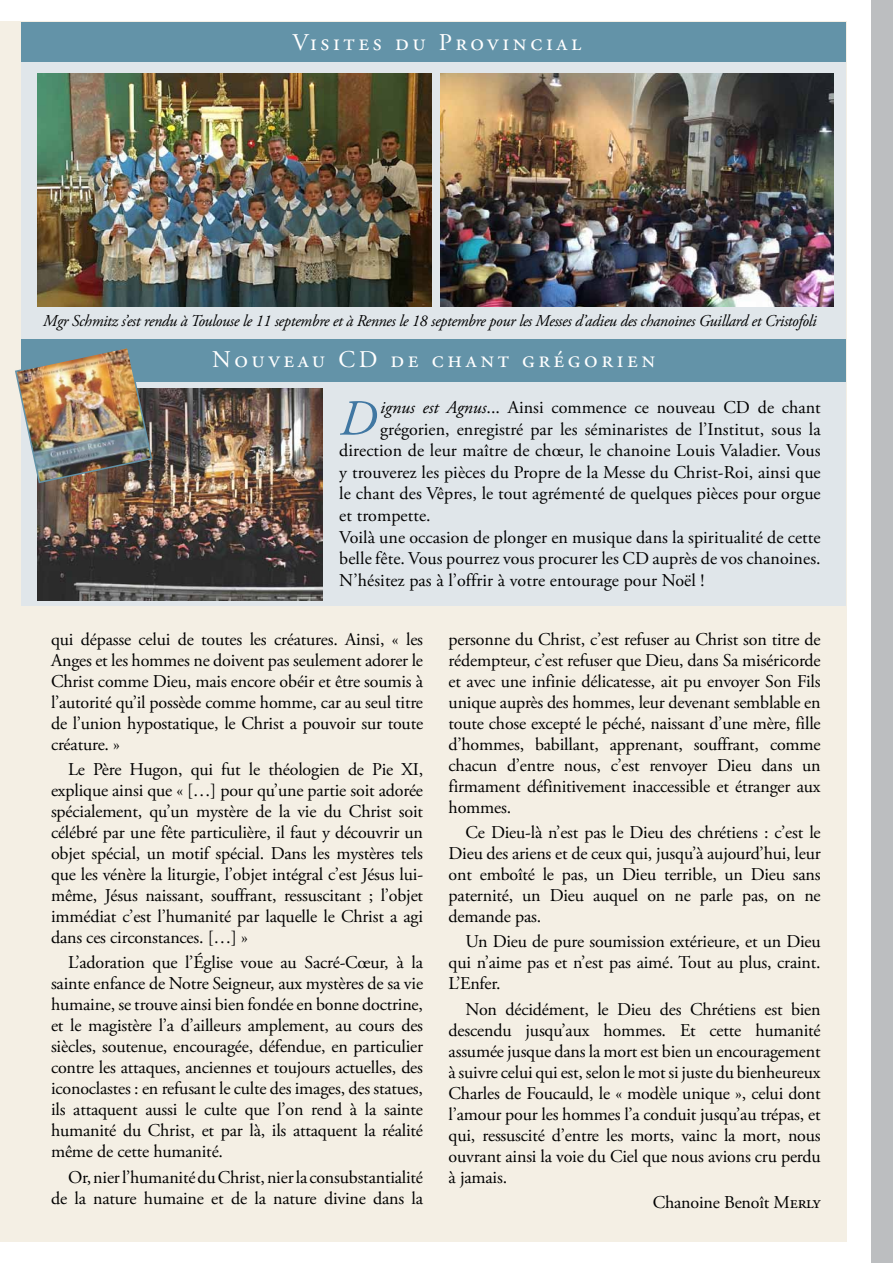
<style>
.page{position:relative;width:893px;height:1263px;background:#fff}
.page>*{position:absolute;margin:0;border:0;box-sizing:border-box;transform-origin:0 0}
.t1{font:italic 50.55px "Adobe Garamond Pro";color:#4077a2}
.t2{font:24px "Adobe Garamond Pro";letter-spacing:.15em;color:#fff}
.t3{font:18px/21px "Adobe Garamond Pro";letter-spacing:-.01em;color:#000;text-align:justify}
.t4{font:italic 16.5px "Adobe Garamond Pro";letter-spacing:-.02em;color:#000}
.s1{font-style:italic}
</style>
<div class="page">
<div style="left:0;top:21px;width:846px;height:1221px;background:#f4efe4"></div>
<div style="left:21px;top:22px;width:825px;height:584px;background:#e0e6ea"></div>
<div style="left:21px;top:22px;width:825px;height:40px;background:#6393a8"></div>
<div style="left:872px;top:0;width:21px;height:1263px;background:#bcbec0"></div>
<div style="left:21px;top:339px;width:825px;height:42px;background:#6393a8"></div>
<img style="left:38px;top:389px;width:284px;height:211px">
<img style="left:15px;top:348px;width:138px;height:136px">
<img style="left:38px;top:73px;width:394px;height:234px">
<img style="left:440px;top:73px;width:394px;height:234px">
<h2 class="t2" style="left:293px;top:28px;width:290px">Visites du Provincial</h2>
<p class="t4" style="left:43px;top:311px;width:775px">Mgr Schmitz s’est rendu à Toulouse le 11 septembre et à Rennes le 18 septembre pour les Messes d’adieu des chanoines Guillard et Cristofoli</p>
<h2 class="t2" style="left:212px;top:345px;width:445px">Nouveau CD de chant grégorien</h2>
<h1 class="t1" style="left:339px;top:388px;width:39px">D</h1>
<p class="t3" style="left:380px;top:397px;width:442px"><span class="s1">ignus est Agnus</span>... Ainsi commence ce nouveau CD de chant</p>
<p class="t3" style="left:380px;top:419px;width:442px">grégorien, enregistré par les séminaristes de l’Institut, sous la</p>
<p class="t3" style="left:339px;top:441px;width:483px">direction de leur maître de chœur, le chanoine Louis Valadier. Vous</p>
<p class="t3" style="left:339px;top:462px;width:483px">y trouverez les pièces du Propre de la Messe du Christ-Roi, ainsi que</p>
<p class="t3" style="left:339px;top:484px;width:483px">le chant des Vêpres, le tout agrémenté de quelques pièces pour orgue</p>
<p class="t3" style="left:339px;top:505px;width:93px">et trompette.</p>
<p class="t3" style="left:339px;top:527px;width:483px">Voilà une occasion de plonger en musique dans la spiritualité de cette</p>
<p class="t3" style="left:339px;top:549px;width:483px">belle fête. Vous pourrez vous procurer les CD auprès de vos chanoines.</p>
<p class="t3" style="left:339px;top:570px;width:367px">N’hésitez pas à l’offrir à votre entourage pour Noël !</p>
<p class="t3" style="left:51px;top:629px;width:374px">qui dépasse celui de toutes les créatures. Ainsi, « les Anges et les hommes ne doivent pas seulement adorer le Christ comme Dieu, mais encore obéir et être soumis à l’autorité qu’il possède comme homme, car au seul titre de l’union hypostatique, le Christ a pouvoir sur toute créature. »</p>
<p class="t3" style="left:51px;top:759px;width:374px;text-indent:17px">Le Père Hugon, qui fut le théologien de Pie XI, explique ainsi que « […] pour qu’une partie soit adorée spécialement, qu’un mystère de la vie du Christ soit célébré par une fête particulière, il faut y découvrir un objet spécial, un motif spécial. Dans les mystères tels que les vénère la liturgie, l’objet intégral c’est Jésus lui&shy;même, Jésus naissant, souffrant, ressuscitant ; l’objet immédiat c’est l’humanité par laquelle le Christ a agi dans ces circonstances. […] »</p>
<p class="t3" style="left:51px;top:952px;width:374px;text-indent:17px">L’adoration que l’Église voue au Sacré-Cœur, à la sainte enfance de Notre Seigneur, aux mystères de sa vie humaine, se trouve ainsi bien fondée en bonne doctrine, et le magistère l’a d’ailleurs amplement, au cours des siècles, soutenue, encouragée, défendue, en particulier contre les attaques, anciennes et toujours actuelles, des iconoclastes : en refusant le culte des images, des statues, ils attaquent aussi le culte que l’on rend à la sainte humanité du Christ, et par là, ils attaquent la réalité même de cette humanité.</p>
<p class="t3" style="left:51px;top:1167px;width:374px;text-align:right">Or, nier l’humanité du Christ, nier la consubstantialité de la nature humaine et de la nature divine dans la</p>
<p class="t3" style="left:449px;top:629px;width:374px">personne du Christ, c’est refuser au Christ son titre de rédempteur, c’est refuser que Dieu, dans Sa miséricorde et avec une infinie délicatesse, ait pu envoyer Son Fils unique auprès des hommes, leur devenant semblable en toute chose excepté le péché, naissant d’une mère, fille d’hommes, babillant, apprenant, souffrant, comme chacun d’entre nous, c’est renvoyer Dieu dans un firmament définitivement inaccessible et étranger aux hommes.</p>
<p class="t3" style="left:449px;top:822px;width:374px;text-indent:17px">Ce Dieu-là n’est pas le Dieu des chrétiens : c’est le Dieu des ariens et de ceux qui, jusqu’à aujourd’hui, leur ont emboîté le pas, un Dieu terrible, un Dieu sans paternité, un Dieu auquel on ne parle pas, on ne demande pas.</p>
<p class="t3" style="left:449px;top:932px;width:374px;text-indent:17px">Un Dieu de pure soumission extérieure, et un Dieu qui n’aime pas et n’est pas aimé. Tout au plus, craint.<br>L’Enfer.</p>
<p class="t3" style="left:449px;top:999px;width:374px;text-indent:17px">Non décidément, le Dieu des Chrétiens est bien descendu jusqu’aux hommes. Et cette humanité assumée jusque dans la mort est bien un encouragement à suivre celui qui est, selon le mot si juste du bienheureux Charles de Foucauld, le « modèle unique », celui dont l’amour pour les hommes l’a conduit jusqu’au trépas, et qui, ressuscité d’entre les morts, vainc la mort, nous ouvrant ainsi la voie du Ciel que nous avions cru perdu à jamais.</p>
<p class="t3" style="left:653px;top:1192px;width:169px">Chanoine Benoît Merly</p>
</div>
